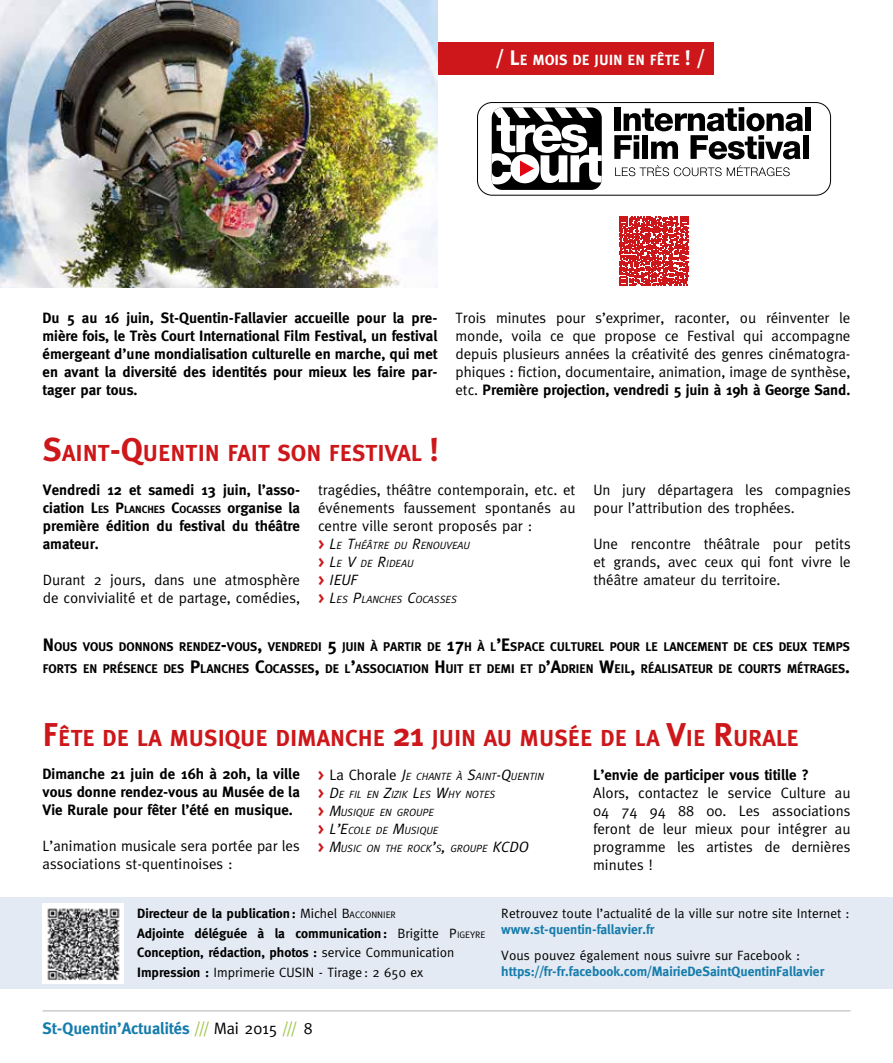
<style>
.page{position:relative;width:893px;height:1063px;background:#fff}
.page>*{position:absolute;margin:0;border:0;box-sizing:border-box;transform-origin:0 0}
.t1{font:700 23.1px "Meta Plus";color:#cd171a}
.t2{font:700 16.5px "Meta";color:#167cac}
.t3{font:15px/18px "Meta";color:#000;text-align:justify}
.t4{font:700 15px/18px "Meta";color:#000;text-align:justify}
.t5{font:italic 15px "Meta";color:#000}
.t6{font:700 14.7px "Meta Plus";color:#fff}
.t7{font:700 13.5px/19.5px "Meta";color:#000}
.t8{font:13.5px "Meta";color:#000}
.t9{font:700 13.5px "Meta";color:#167cac}
.t10{font:700 12.6px/21.6px "Meta";color:#000}
.t11{font:italic 10.5px/18px "Meta";color:#000}
.s1{font-size:21px}
.s2{font-weight:700}
.s3{font-size:33px}
.s4{font-style:inherit}
.s5{font-size:10.5px}
.s6{font-weight:700;font-style:normal;font-size:15px;color:#cd171a}
.s7{font-size:15px}
.s8{font-weight:700;font-style:normal;color:#cd171a}
.s9{font-size:18px}
.s10{font-style:normal;font-size:15px}
.s11{font-weight:400}
.s12{font-weight:400;font-size:9.45px}
.s13{font-weight:400;color:#9cc545}
.s14{font-weight:400;color:#000}
</style>
<div class="page">
<hr style="left:43px;top:1011px;width:807px;height:1px;background:#b3b2b2">
<div style="left:435px;top:43px;width:278px;height:32px;background:#cd171a"></div>
<img style="left:0;top:0;width:437px;height:287px">
<div style="left:477px;top:102px;width:354px;height:93px;border:1px solid #000;border-radius:15px"></div>
<div style="left:492px;top:107px;width:110px;height:83px;background:#000;border-radius:11px"></div>
<svg style="left:492px;top:107px;width:110px;height:77px"></svg>
<svg style="left:615px;top:165px;width:175px;height:11px"></svg>
<div style="left:805px;top:107px;width:6px;height:24px;background:#000"></div>
<svg style="left:614px;top:107px;width:189px;height:52px"></svg>
<div style="left:803px;top:135px;width:5px;height:24px;background:#000"></div>
<div style="left:0;top:897px;width:893px;height:92px;background:#e4eaf3"></div>
<img style="left:43px;top:903px;width:81px;height:80px">
<svg style="left:619px;top:216px;width:70px;height:69px"></svg>
<p class="t6" style="left:495px;top:52px;width:212px"><span class="s1">/ L</span>E MOIS DE JUIN EN FÊTE <span class="s1">! /</span></p>
<p class="t4" style="left:43px;top:309px;width:396px">Du 5 au 16 juin, St-Quentin-Fallavier accueille pour la pre&shy;mière fois, le Très Court International Film Festival, un festival émergeant d’une mondialisation culturelle en marche, qui met en avant la diversité des identités pour mieux les faire par&shy;tager par tous.</p>
<p class="t3" style="left:455px;top:309px;width:396px">Trois minutes pour s’exprimer, raconter, ou réinventer le monde, voila ce que propose ce Festival qui accompagne depuis plusieurs années la créativité des genres cinématogra&shy;phiques : fiction, documentaire, animation, image de synthèse, etc. <span class="s2">Première projection, vendredi 5 juin à 19h à George Sand.</span></p>
<h1 class="t1" style="left:43px;top:440px;width:398px"><span class="s3">S</span>AINT<span class="s3">-Q</span>UENTIN FAIT SON FESTIVAL <span class="s3">!</span></h1>
<p class="t4" style="left:43px;top:480px;width:259px">Vendredi 12 et samedi 13 juin, l’asso&shy;ciation <span class="s4">L</span><span class="s5">ES</span> <span class="s4">P</span><span class="s5">LANCHES</span> <span class="s4">C</span><span class="s5">OCASSES</span> organise la première édition du festival du théâtre amateur.</p>
<p class="t3" style="left:43px;top:570px;width:259px">Durant 2 jours, dans une atmosphère de convivialité et de partage, comédies,</p>
<p class="t3" style="left:318px;top:480px;width:259px">tragédies, théâtre contemporain, etc. et événements faussement spontanés au centre ville seront proposés par :</p>
<p class="t11" style="left:318px;top:536px;width:153px"><span class="s6">&gt;</span> <span class="s7">L</span>E <span class="s7">T</span>HÉÂTRE DU <span class="s7">R</span>ENOUVEAU <span class="s6">&gt;</span> <span class="s7">L</span>E <span class="s7">V</span> DE <span class="s7">R</span>IDEAU</p>
<p class="t5" style="left:318px;top:571px;width:41px"><span class="s8">&gt;</span>IEUF</p>
<p class="t11" style="left:318px;top:590px;width:140px"><span class="s6">&gt;</span> <span class="s7">L</span>ES <span class="s7">P</span>LANCHES <span class="s7">C</span>OCASSES</p>
<p class="t3" style="left:593px;top:480px;width:259px">Un jury départagera les compagnies pour l’attribution des trophées.</p>
<p class="t3" style="left:593px;top:534px;width:259px">Une rencontre théâtrale pour petits et grands, avec ceux qui font vivre le théâtre amateur du territoire.</p>
<p class="t10" style="left:43px;top:636px;width:809px"><span class="s9">N</span>OUS VOUS DONNONS RENDEZ<span class="s9">-</span>VOUS<span class="s9">,</span> VENDREDI <span class="s9">5</span> JUIN À PARTIR DE <span class="s9">17</span>H À L<span class="s9">’E</span>SPACE CULTUREL POUR LE LANCEMENT DE CES DEUX TEMPS<br>FORTS EN PRÉSENCE DES <span class="s9">P</span>LANCHES <span class="s9">C</span>OCASSES<span class="s9">,</span> DE L<span class="s9">’</span>ASSOCIATION <span class="s9">H</span> UIT ET DEMI ET D<span class="s9">’A</span>DRIEN <span class="s9">W</span>EIL<span class="s9">,</span> RÉALISATEUR DE COURTS MÉTRAGES<span class="s9">.</span></p>
<h1 class="t1" style="left:43px;top:725px;width:758px"><span class="s3">F</span>ÊTE DE LA MUSIQUE DIMANCHE <span class="s3">21</span> JUIN AU MUSÉE DE LA <span class="s3">V</span>IE <span class="s3">R</span>URALE</h1>
<p class="t4" style="left:43px;top:765px;width:259px">Dimanche 21 juin de 16h à 20h, la ville vous donne rendez-vous au Musée de la Vie Rurale pour fêter l’été en musique.</p>
<p class="t3" style="left:43px;top:837px;width:259px">L’animation musicale sera portée par les associations st-quentinoises :</p>
<p class="t11" style="left:318px;top:767px;width:228px"><span class="s6">&gt;</span> <span class="s10">La Chorale</span> <span class="s7">J</span>E CHANTE À <span class="s7">S</span>AINT<span class="s7">-Q</span>UENTIN <span class="s6">&gt;</span> <span class="s7">D</span>E FIL EN <span class="s7">Z</span>IZIK <span class="s7">L</span>ES <span class="s7">W</span>HY NOTES<br><span class="s6">&gt;</span> <span class="s7">M</span>USIQUE EN GROUPE<br><span class="s6">&gt;</span> <span class="s7">L’E</span>COLE DE <span class="s7">M</span>USIQUE<br><span class="s6">&gt;</span> <span class="s7">M</span>USIC ON THE ROCK<span class="s7">’</span>S<span class="s7">,</span> GROUPE <span class="s7">KCDO</span></p>
<p class="t4" style="left:593px;top:765px;width:217px">L’envie de participer vous titille ?</p>
<p class="t3" style="left:593px;top:783px;width:259px">Alors, contactez le service Culture au 04 74 94 88 00. Les associations feront de leur mieux pour intégrer au programme les artistes de dernières minutes !</p>
<p class="t7" style="left:137px;top:904px;width:350px">Directeur de la publication: <span class="s11">Michel</span> <span class="s11">B</span><span class="s12">ACCONNIER<br></span>Adjointe déléguée à la communication: <span class="s11">Brigitte</span> <span class="s11">P</span><span class="s12">IGEYRE </span>Conception, rédaction, photos : <span class="s11">service Communication </span>Impression : <span class="s11">Imprimerie CUSIN - Tirage : 2 650 ex</span></p>
<p class="t8" style="left:501px;top:906px;width:350px">Retrouvez toute l’actualité de la ville sur notre site Internet :</p>
<p class="t9" style="left:501px;top:922px;width:155px">www.st-quentin-fallavier.fr</p>
<p class="t8" style="left:501px;top:947px;width:300px">Vous pouvez également nous suivre sur Facebook :</p>
<p class="t9" style="left:501px;top:963px;width:324px">https://fr-fr.facebook.com/MairieDeSaintQuentinFallavier</p>
<p class="t2" style="left:43px;top:1018px;width:272px">St-Quentin’Actualités <span class="s13">///</span> <span class="s14">Mai 2015</span> <span class="s13">///</span> <span class="s14">8</span></p>
</div>
